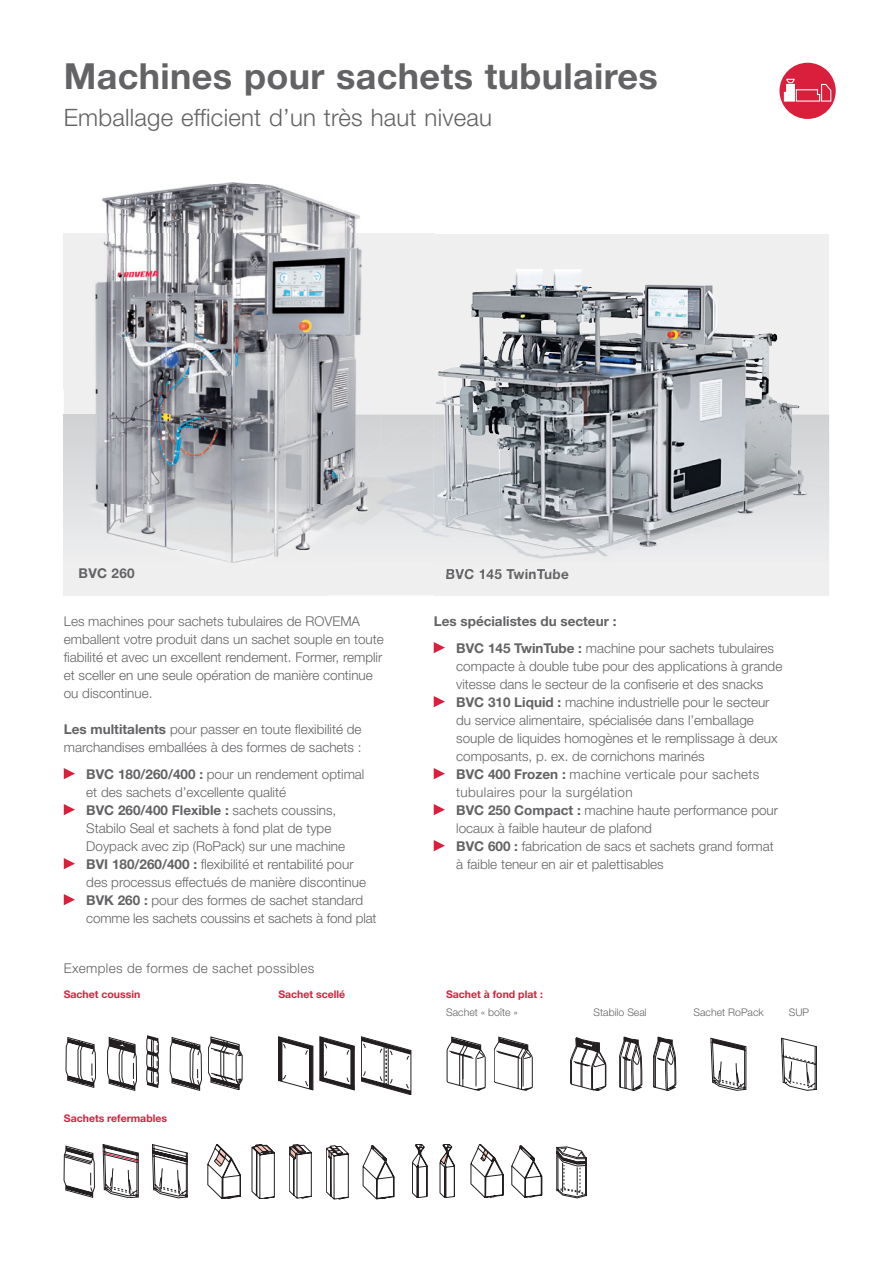
<style>
.page{position:relative;width:893px;height:1263px;background:#fff}
.page>*{position:absolute;margin:0;border:0;box-sizing:border-box;transform-origin:0 0}
.t1{font:700 36px "Helvetica Neue LT Pro";letter-spacing:.01em;color:#636366}
.t2{font:300 24px "Helvetica Neue LT Pro";letter-spacing:.01em;color:#636366}
.t3{font:300 13.5px/18px "Helvetica Neue LT Pro";color:#636366}
.t4{font:700 13.5px/27px "Helvetica Neue LT Pro";color:#636366}
.t5{font:300 13.5px "Helvetica Neue LT Pro";letter-spacing:.025em;color:#636366}
.t6{font:700 13.5px "Helvetica Neue LT Pro";letter-spacing:.025em;color:#636366}
.t7{font:700 10.5px "Helvetica Neue LT Pro";color:#da1f3d}
.t8{font:300 10.5px "Helvetica Neue LT Pro";color:#636366}
.s1{font-weight:700}
.s2{font-weight:300}
</style>
<div class="page">
<div style="left:779px;top:63px;width:57px;height:56px;background:#da1f3d;border-radius:50%"></div>
<svg style="left:783px;top:78px;width:49px;height:24px"></svg>
<div style="left:64px;top:234px;width:765px;height:361px;background:#efeff0"></div>
<div style="left:433px;top:415px;width:396px;height:67px;background:#d6d7d9"></div>
<svg style="left:64px;top:768px;width:11px;height:11px"></svg>
<svg style="left:64px;top:804px;width:11px;height:11px"></svg>
<svg style="left:64px;top:858px;width:11px;height:11px"></svg>
<svg style="left:64px;top:894px;width:11px;height:11px"></svg>
<svg style="left:64px;top:1146px;width:31px;height:51px"></svg>
<svg style="left:103px;top:1144px;width:35px;height:54px"></svg>
<svg style="left:152px;top:1144px;width:36px;height:54px"></svg>
<svg style="left:208px;top:1144px;width:33px;height:55px"></svg>
<svg style="left:252px;top:1144px;width:22px;height:55px"></svg>
<svg style="left:289px;top:1144px;width:22px;height:54px"></svg>
<svg style="left:326px;top:1145px;width:22px;height:54px"></svg>
<svg style="left:363px;top:1145px;width:31px;height:54px"></svg>
<svg style="left:412px;top:1144px;width:15px;height:54px"></svg>
<svg style="left:440px;top:1144px;width:15px;height:54px"></svg>
<svg style="left:471px;top:1144px;width:32px;height:54px"></svg>
<svg style="left:512px;top:1145px;width:30px;height:52px"></svg>
<svg style="left:557px;top:1147px;width:30px;height:51px"></svg>
<svg style="left:434px;top:642px;width:11px;height:11px"></svg>
<svg style="left:434px;top:696px;width:11px;height:11px"></svg>
<svg style="left:434px;top:768px;width:11px;height:11px"></svg>
<svg style="left:434px;top:804px;width:11px;height:11px"></svg>
<svg style="left:434px;top:840px;width:11px;height:11px"></svg>
<img style="left:201px;top:182px;width:68px;height:3px">
<img style="left:63px;top:233px;width:21px;height:4px">
<img style="left:84px;top:185px;width:349px;height:49px">
<img style="left:63px;top:237px;width:1px;height:318px">
<img style="left:63px;top:555px;width:1px;height:41px">
<img style="left:64px;top:234px;width:298px;height:155px">
<img style="left:64px;top:389px;width:52px;height:26px">
<img style="left:116px;top:389px;width:317px;height:26px">
<img style="left:64px;top:415px;width:316px;height:45px">
<img style="left:64px;top:460px;width:297px;height:45px">
<img style="left:64px;top:505px;width:292px;height:45px">
<img style="left:179px;top:550px;width:100px;height:13px">
<img style="left:433px;top:434px;width:99px;height:141px">
<img style="left:532px;top:482px;width:297px;height:77px">
<img style="left:447px;top:569px;width:121px;height:5px">
<div style="left:361px;top:426px;width:72px;height:50px;background:#d7d8da"></div>
<img style="left:356px;top:476px;width:77px;height:50px">
<img style="left:351px;top:526px;width:82px;height:24px">
<img style="left:435px;top:269px;width:371px;height:280px">
<svg style="left:66px;top:1037px;width:30px;height:50px"></svg>
<svg style="left:107px;top:1037px;width:30px;height:53px"></svg>
<svg style="left:147px;top:1036px;width:12px;height:51px"></svg>
<svg style="left:170px;top:1037px;width:32px;height:53px"></svg>
<svg style="left:208px;top:1037px;width:34px;height:53px"></svg>
<svg style="left:278px;top:1036px;width:35px;height:54px"></svg>
<svg style="left:320px;top:1036px;width:34px;height:54px"></svg>
<svg style="left:447px;top:1037px;width:38px;height:53px"></svg>
<svg style="left:494px;top:1037px;width:38px;height:53px"></svg>
<svg style="left:781px;top:1038px;width:36px;height:52px"></svg>
<svg style="left:619px;top:1037px;width:23px;height:53px"></svg>
<svg style="left:653px;top:1037px;width:23px;height:53px"></svg>
<svg style="left:570px;top:1037px;width:36px;height:54px"></svg>
<svg style="left:711px;top:1038px;width:35px;height:52px"></svg>
<svg style="left:361px;top:1036px;width:50px;height:59px"></svg>
<hr style="left:384px;top:1043px;width:1px;height:44px;background:#231f20">
<hr style="left:388px;top:1044px;width:1px;height:44px;background:#231f20">
<h1 class="t1" style="left:64px;top:54px;width:596px">Machines pour sachets tubulaires</h1>
<h2 class="t2" style="left:64px;top:102px;width:430px">Emballage efficient d’un très haut niveau</h2>
<p class="t4" style="left:79px;top:559px;width:58px">BVC 260</p>
<p class="t6" style="left:446px;top:566px;width:125px">BVC 145 TwinTube</p>
<p class="t3" style="left:64px;top:612px;width:322px">Les machines pour sachets tubulaires de ROVEMA emballent votre produit dans un sachet souple en toute fiabilité et avec un excellent rendement. Former, remplir et sceller en une seule opération de manière continue ou discontinue.</p>
<p class="t3" style="left:64px;top:720px;width:299px"><span class="s1">Les multitalents</span> pour passer en toute flexibilité de marchandises emballées à des formes de sachets :</p>
<p class="t3" style="left:86px;top:765px;width:292px"><span class="s1">BVC 180/260/400 :</span> pour un rendement optimal et des sachets d’excellente qualité<br><span class="s1">BVC 260/400 Flexible :</span> sachets coussins, Stabilo Seal et sachets à fond plat de type Doypack avec zip (RoPack) sur une machine<br><span class="s1">BVI 180/260/400 :</span> flexibilité et rentabilité pour des processus effectués de manière discontinue <span class="s1">BVK 260 :</span> pour des formes de sachet standard comme les sachets coussins et sachets à fond plat</p>
<p class="t5" style="left:64px;top:959px;width:252px">Exemples de formes de sachet possibles</p>
<p class="t7" style="left:64px;top:988px;width:78px">Sachet coussin</p>
<p class="t7" style="left:278px;top:988px;width:68px">Sachet scellé</p>
<p class="t7" style="left:64px;top:1112px;width:105px">Sachets refermables</p>
<p class="t4" style="left:456px;top:608px;width:319px;text-indent:-23px">Les spécialistes du secteur :<br>BVC 145 TwinTube : <span class="s2">machine pour sachets tubulaires</span></p>
<p class="t3" style="left:456px;top:657px;width:328px">compacte à double tube pour des applications à grande vitesse dans le secteur de la confiserie et des snacks <span class="s1">BVC 310 Liquid :</span> machine industrielle pour le secteur du service alimentaire, spécialisée dans l’emballage souple de liquides homogènes et le remplissage à deux composants, p. ex. de cornichons marinés<br><span class="s1">BVC 400 Frozen :</span> machine verticale pour sachets tubulaires pour la surgélation<br><span class="s1">BVC 250 Compact :</span> machine haute performance pour locaux à faible hauteur de plafond<br><span class="s1">BVC 600 :</span> fabrication de sacs et sachets grand format à faible teneur en air et palettisables</p>
<p class="t7" style="left:446px;top:988px;width:98px">Sachet à fond plat :</p>
<p class="t8" style="left:446px;top:1006px;width:73px">Sachet « boîte »</p>
<p class="t8" style="left:593px;top:1006px;width:55px">Stabilo Seal</p>
<p class="t8" style="left:693px;top:1006px;width:72px">Sachet RoPack</p>
<p class="t8" style="left:789px;top:1006px;width:22px">SUP</p>
</div>
